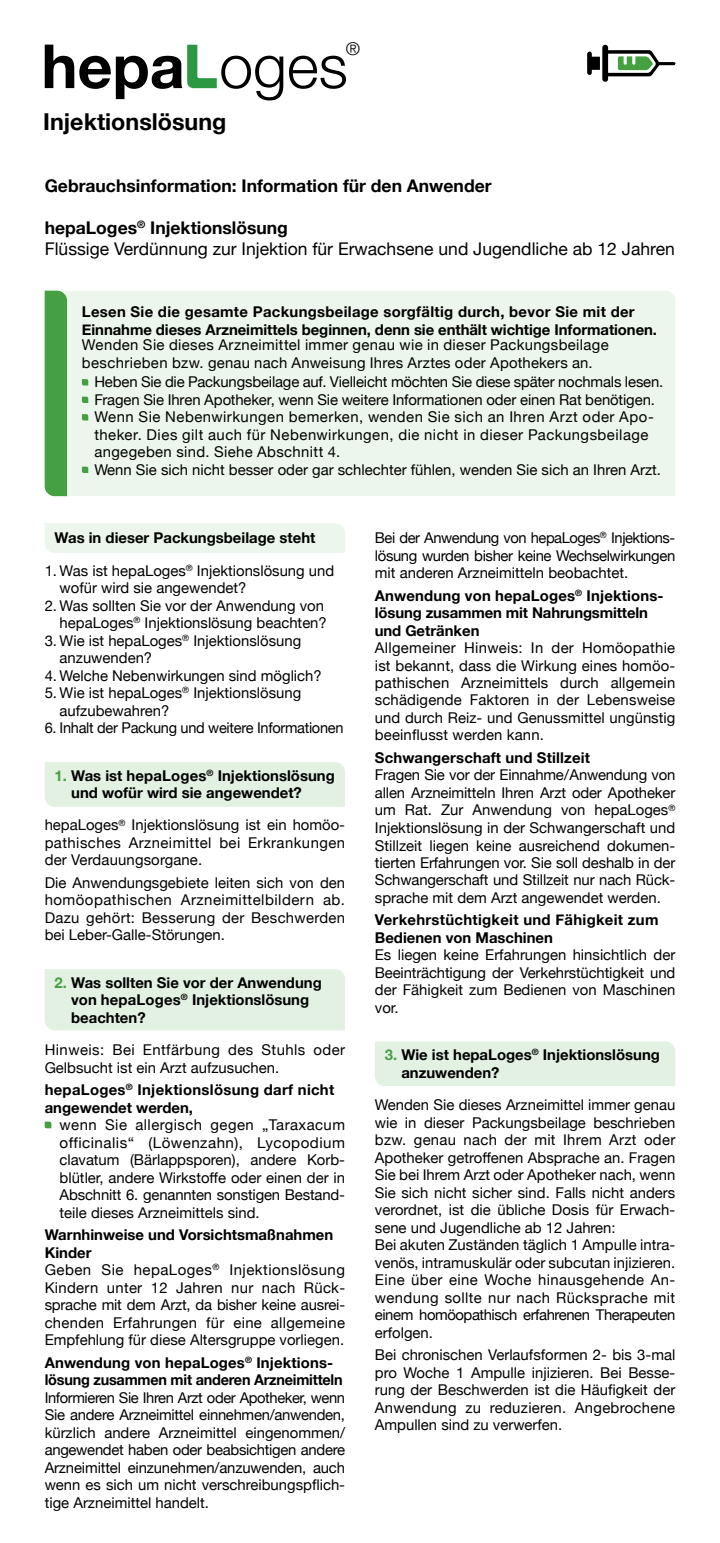
<style>
.page{position:relative;width:720px;height:1543px;background:#fff}
.page>*{position:absolute;margin:0;border:0;box-sizing:border-box;transform-origin:0 0}
.t1{font:700 60.9px "Helvetica Neue";color:#000}
.t2{font:700 23.28px "Helvetica Neue";color:#000}
.t3{font:300 17.85px "Helvetica Neue";color:#000}
.t4{font:17.5px/21px "Helvetica Neue";color:#000}
.t5{font:700 17.5px "Helvetica Neue";color:#000}
.t6{font:14.88px/17.5px "Helvetica Neue";color:#000;text-align:justify}
.t7{font:700 14.88px/17.5px "Helvetica Neue";color:#000}
.t8{font:14.88px/17.5px "Helvetica Neue";letter-spacing:.02em;color:#000}
.t9{font:700 14.88px/17.5px "Helvetica Neue";letter-spacing:.02em;color:#000}
.t10{font:14.88px/17.5px "Helvetica Neue";letter-spacing:.03em;color:#000}
.t11{font:14.88px "Helvetica Neue";letter-spacing:-.02em;color:#000}
.s1{font-weight:300}
.s2{font-weight:700}
.s3{color:#44a041}
</style>
<div class="page">
<svg style="left:587px;top:45px;width:88px;height:37px"></svg>
<svg style="left:187px;top:45px;width:30px;height:43px"></svg>
<div style="left:67px;top:291px;width:608px;height:205px;background:#ecf6ec"></div>
<div style="left:45px;top:291px;width:22px;height:205px;background:#44a041"></div>
<svg style="left:82px;top:379px;width:6px;height:6px"></svg>
<svg style="left:82px;top:397px;width:6px;height:6px"></svg>
<svg style="left:82px;top:414px;width:6px;height:6px"></svg>
<svg style="left:82px;top:467px;width:6px;height:6px"></svg>
<div style="left:45px;top:523px;width:300px;height:30px;background:#ecf6ec"></div>
<div style="left:375px;top:1041px;width:300px;height:45px;background:#e3f1e2"></div>
<div style="left:45px;top:762px;width:300px;height:45px;background:#e3f1e2"></div>
<div style="left:45px;top:969px;width:300px;height:61px;background:#e3f1e2"></div>
<svg style="left:45px;top:1121px;width:6px;height:7px"></svg>
<h1 class="t1" style="left:41px;top:19px;width:308px">hepa <span class="s1">oges</span></h1>
<p class="t3" style="left:345px;top:34px;width:16px">®</p>
<h2 class="t2" style="left:43px;top:104px;width:185px">Injektionslösung</h2>
<p class="t5" style="left:45px;top:172px;width:448px">Gebrauchsinformation: Information für den Anwender</p>
<p class="t4" style="left:45px;top:219px;width:631px"><span class="s2">hepaLoges</span><sup>®</sup> <span class="s2">Injektionslösung<br></span>Flüssige Verdünnung zur Injektion für Erwachsene und Jugendliche ab 12 Jahren</p>
<p class="t7" style="left:82px;top:304px;width:576px">Lesen Sie die gesamte Packungsbeilage sorgfältig durch, bevor Sie mit der<br>Einnahme dieses Arzneimittels beginnen, denn sie enthält wichtige Informationen.</p>
<p class="t8" style="left:82px;top:337px;width:528px">Wenden Sie dieses Arzneimittel immer genau wie in dieser Packungsbeilage beschrieben bzw. genau nach Anweisung Ihres Arztes oder Apothekers an.</p>
<p class="t6" style="left:94px;top:374px;width:570px;text-align:left">Heben Sie die Packungsbeilage auf. Vielleicht möchten Sie diese später nochmals lesen.<br>Fragen Sie Ihren Apotheker, wenn Sie weitere Informationen oder einen Rat benötigen.<br>Wenn Sie Nebenwirkungen bemerken, wenden Sie sich an Ihren Arzt oder Apo&shy;theker. Dies gilt auch für Nebenwirkungen, die nicht in dieser Packungsbeilage angegeben sind. Siehe Abschnitt 4.<br>Wenn Sie sich nicht besser oder gar schlechter fühlen, wenden Sie sich an Ihren Arzt.</p>
<p class="t7" style="left:55px;top:530px;width:262px">Was in dieser Packungsbeilage steht</p>
<p class="t6" style="left:60px;top:563px;width:276px;text-indent:-15px">1. Was ist hepaLoges<sup>®</sup> Injektionslösung und wofür wird sie angewendet?</p>
<p class="t6" style="left:45px;top:597px;width:283px;text-align:right">2. Was sollten Sie vor der Anwendung von hepaLoges<sup>®</sup> Injektionslösung beachten?</p>
<p class="t6" style="left:60px;top:632px;width:243px;text-indent:-15px">3. Wie ist hepaLoges<sup>®</sup> Injektionslösung anzuwenden?</p>
<p class="t6" style="left:45px;top:667px;width:278px">4. Welche Nebenwirkungen sind möglich?</p>
<p class="t6" style="left:60px;top:685px;width:243px;text-indent:-15px">5. Wie ist hepaLoges<sup>®</sup> Injektionslösung aufzubewahren?</p>
<p class="t11" style="left:45px;top:717px;width:300px">6. Inhalt der Packung und weitere Informationen</p>
<p class="t7" style="left:71px;top:767px;width:265px;text-indent:-17px"><span class="s3">1.</span> Was ist hepaLoges<sup>®</sup> Injektionslösung und wofür wird sie angewendet?</p>
<p class="t6" style="left:45px;top:817px;width:302px">hepaLoges<sup>®</sup> Injektionslösung ist ein homöo&shy;pathisches Arzneimittel bei Erkrankungen der Verdauungsorgane.</p>
<p class="t6" style="left:45px;top:875px;width:302px">Die Anwendungsgebiete leiten sich von den homöopathischen Arzneimittelbildern ab.<br>Dazu gehört: Besserung der Beschwerden bei Leber-Galle-Störungen.</p>
<p class="t7" style="left:71px;top:974px;width:252px;text-indent:-17px"><span class="s3">2.</span> Was sollten Sie vor der Anwendung von hepaLoges<sup>®</sup> Injektionslösung beachten?</p>
<p class="t10" style="left:45px;top:1042px;width:302px">Hinweis: Bei Entfärbung des Stuhls oder<br>Gelbsucht ist ein Arzt aufzusuchen.</p>
<p class="t9" style="left:45px;top:1081px;width:291px">hepaLoges<sup>®</sup> Injektionslösung darf nicht angewendet werden,</p>
<p class="t6" style="left:60px;top:1117px;width:287px">wenn Sie allergisch gegen „Taraxacum officinalis“ (Löwenzahn), Lycopodium clavatum (Bärlappsporen), andere Korb&shy;blütler, andere Wirkstoffe oder einen der in Abschnitt 6. genannten sonstigen Bestand&shy;teile dieses Arzneimittels sind.</p>
<p class="t8" style="left:45px;top:1227px;width:302px"><span class="s2">Warnhinweise und Vorsichtsmaßnahmen Kinder<br></span>Geben Sie hepaLoges<sup>®</sup> Injektionslösung Kindern unter 12 Jahren nur nach Rück&shy;sprache mit dem Arzt, da bisher keine ausrei&shy;chenden Erfahrungen für eine allgemeine Empfehlung für diese Altersgruppe vorliegen.</p>
<p class="t7" style="left:45px;top:1354px;width:299px">Anwendung von hepaLoges<sup>®</sup> Injektions&shy;lösung zusammen mit anderen Arzneimitteln</p>
<p class="t6" style="left:45px;top:1389px;width:302px">Informieren Sie Ihren Arzt oder Apotheker, wenn Sie andere Arzneimittel einnehmen/anwenden, kürzlich andere Arzneimittel eingenommen/ angewendet haben oder beabsichtigen andere Arzneimittel einzunehmen/anzuwenden, auch wenn es sich um nicht verschreibungspflich&shy;tige Arzneimittel handelt.</p>
<p class="t6" style="left:375px;top:530px;width:302px">Bei der Anwendung von hepaLoges<sup>®</sup> Injektions&shy;lösung wurden bisher keine Wechselwirkungen mit anderen Arzneimitteln beobachtet.</p>
<p class="t7" style="left:375px;top:587px;width:290px">Anwendung von hepaLoges<sup>®</sup> Injektions&shy;lösung zusammen mit Nahrungsmitteln und Getränken</p>
<p class="t6" style="left:375px;top:640px;width:302px">Allgemeiner Hinweis: In der Homöopathie ist bekannt, dass die Wirkung eines homöo&shy;pathischen Arzneimittels durch allgemein schädigende Faktoren in der Lebensweise und durch Reiz- und Genussmittel ungünstig beeinflusst werden kann.</p>
<p class="t7" style="left:375px;top:749px;width:216px">Schwangerschaft und Stillzeit</p>
<p class="t6" style="left:375px;top:767px;width:302px">Fragen Sie vor der Einnahme/Anwendung von allen Arzneimitteln Ihren Arzt oder Apotheker um Rat. Zur Anwendung von hepaLoges<sup>® </sup>Injektionslösung in der Schwangerschaft und Stillzeit liegen keine ausreichend dokumen&shy;tierten Erfahrungen vor. Sie soll deshalb in der Schwangerschaft und Stillzeit nur nach Rück&shy;sprache mit dem Arzt angewendet werden.</p>
<p class="t9" style="left:375px;top:912px;width:285px">Verkehrstüchtigkeit und Fähigkeit zum<br>Bedienen von Maschinen</p>
<p class="t6" style="left:375px;top:947px;width:302px">Es liegen keine Erfahrungen hinsichtlich der Beeinträchtigung der Verkehrstüchtigkeit und der Fähigkeit zum Bedienen von Maschinen vor.</p>
<p class="t7" style="left:401px;top:1046px;width:260px;text-indent:-17px"><span class="s3">3.</span> Wie ist hepaLoges<sup>®</sup> Injektionslösung anzuwenden?</p>
<p class="t6" style="left:375px;top:1097px;width:302px;text-align:left">Wenden Sie dieses Arzneimittel immer genau wie in dieser Packungsbeilage beschrieben bzw. genau nach der mit Ihrem Arzt oder Apotheker getroffenen Absprache an. Fragen Sie bei Ihrem Arzt oder Apotheker nach, wenn Sie sich nicht sicher sind. Falls nicht anders verordnet, ist die übliche Dosis für Erwach&shy;sene und Jugendliche ab 12 Jahren:<br>Bei akuten Zuständen täglich 1 Ampulle intra&shy;venös, intramuskulär oder subcutan injizieren.<br>Eine über eine Woche hinausgehende An&shy;wendung sollte nur nach Rücksprache mit einem homöopathisch erfahrenen Therapeuten erfolgen.</p>
<p class="t6" style="left:375px;top:1347px;width:302px">Bei chronischen Verlaufsformen 2- bis 3-mal pro Woche 1 Ampulle injizieren. Bei Besse&shy;rung der Beschwerden ist die Häufigkeit der Anwendung zu reduzieren. Angebrochene Ampullen sind zu verwerfen.</p>
</div>
